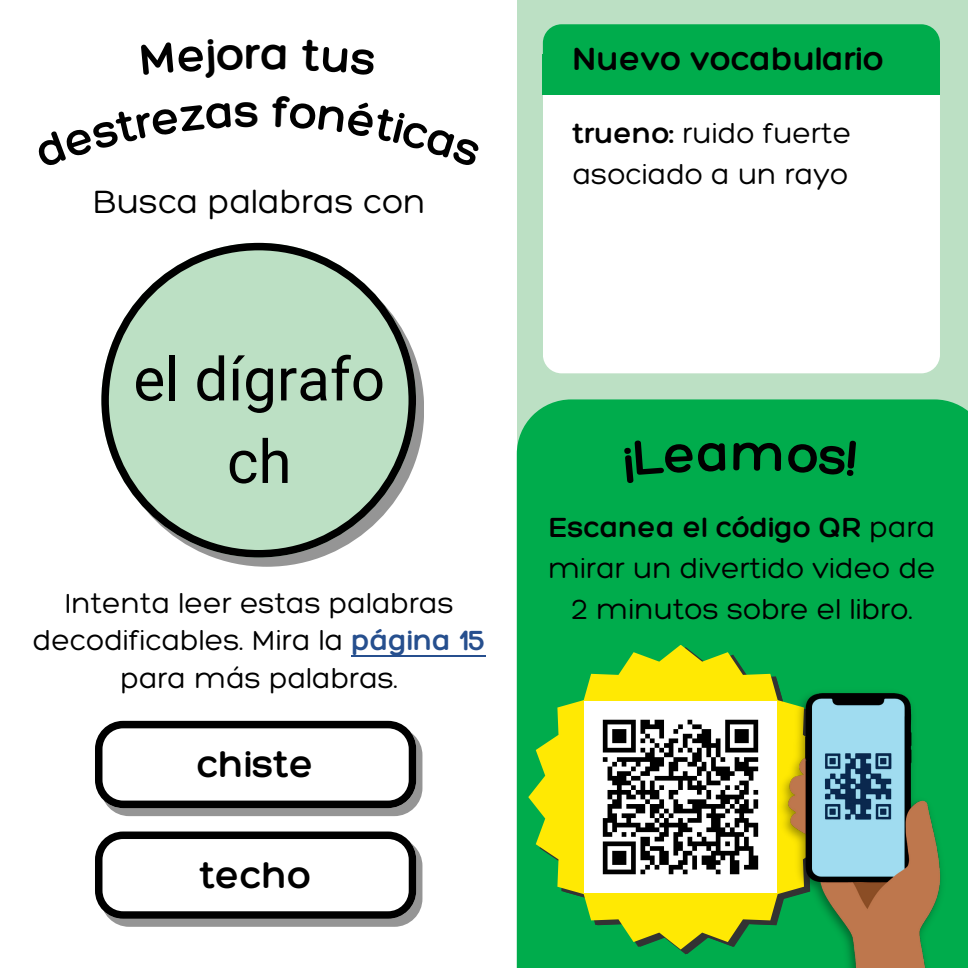
<style>
.page{position:relative;width:968px;height:968px;background:#fff}
.page>*{position:absolute;margin:0;border:0;box-sizing:border-box;transform-origin:0 0}
.t1{font:60px/82.5px "Roboto";color:#000;text-align:center}
.t2{font:300 47.5px "Hero";color:#000}
.t3{font:300 40px "Hero";color:#000}
.t4{font:300 35px "Hero";color:#000}
.t5{font:300 35px "Hero";color:#000}
.t6{font:300 30px/41.2px "Hero";color:#000;text-align:center}
.s1{color:#264f8e}
.s2{font-style:inherit}
</style>
<div class="page">
<div style="left:517px;top:0;width:451px;height:968px;background:#bce0c4"></div>
<div style="left:517px;top:399px;width:451px;height:569px;background:#00ac4c"></div>
<div style="left:543px;top:59px;width:396px;height:314px;background:#fff;border-radius:19px"></div>
<div style="left:543px;top:24px;width:396px;height:64px;background:#00ac4c;border-radius:19px"></div>
<div style="left:101px;top:727px;width:321px;height:89px;background:#959595;border-radius:28px"></div>
<div style="left:101px;top:837px;width:321px;height:89px;background:#959595;border-radius:28px"></div>
<div style="left:543px;top:55px;width:397px;height:40px;background:#00ac4c"></div>
<svg style="left:101px;top:243px;width:315px;height:314px"></svg>
<svg style="left:528px;top:644px;width:305px;height:305px;background:#86c827"></svg>
<img style="left:585px;top:701px;width:188px;height:191px">
<img style="left:773px;top:683px;width:176px;height:285px">
<svg style="left:95px;top:720px;width:321px;height:88px;background:#cbcbcb"></svg>
<svg style="left:95px;top:831px;width:321px;height:87px;background:#cdcdcd"></svg>
<hr style="left:351px;top:655px;width:135px;height:1px;background:#264f8e">
<div style="left:624px;top:438px;width:101px;height:45px;background:#00ac4c"></div>
<svg style="left:733px;top:442px;width:48px;height:29px"></svg>
<div style="left:787px;top:440px;width:69px;height:36px;background:#00ac4c"></div>
<h2 class="t2" style="left:245px;top:24px;width:11px">r</h2>
<h2 class="t4" style="left:573px;top:37px;width:312px">Nuevo vocabulario</h2>
<p class="t5" style="left:93px;top:180px;width:334px">Busca palabras con</p>
<p class="t1" style="left:133px;top:339px;width:253px">el dígrafo ch</p>
<p class="t6" style="left:33px;top:583px;width:443px;line-height:37.5px">Intenta leer estas palabras decodificables. Mira la <span class="s1">página 15</span></p>
<p class="t6" style="left:120px;top:657px;width:279px">para más palabras.</p>
<p class="t3" style="left:197px;top:739px;width:118px">chiste</p>
<p class="t3" style="left:200px;top:850px;width:113px">techo</p>
<p class="t6" style="left:573px;top:111px;width:280px;text-align:left"><span class="s2">trueno:</span> ruido fuerte asociado a un rayo</p>
<p class="t6" style="left:548px;top:505px;width:389px"><span class="s2">Escanea el código QR</span> para mirar un divertido video de<br>2 minutos sobre el libro.</p>
</div>
